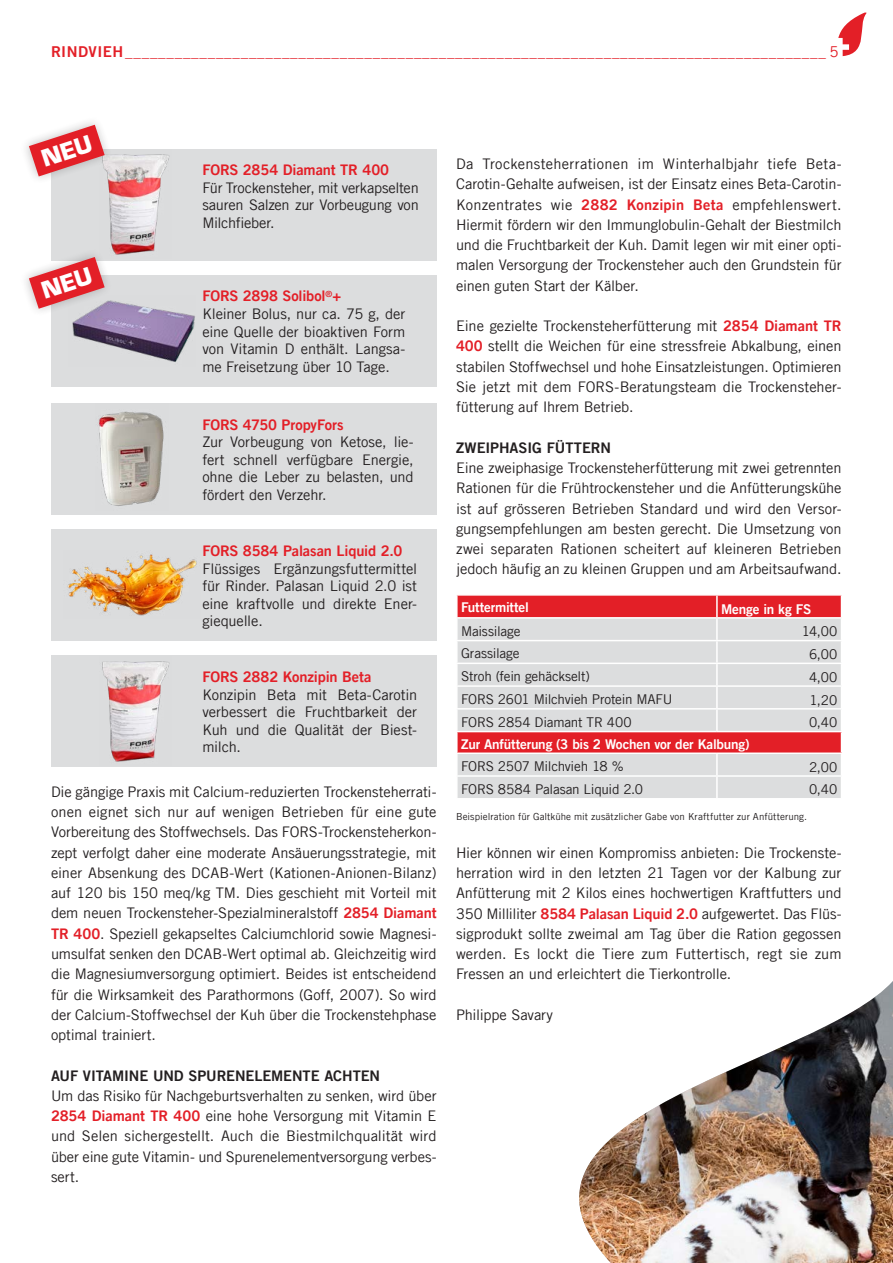
<style>
.page{position:relative;width:893px;height:1263px;background:#fff}
.page>*{position:absolute;margin:0;border:0;box-sizing:border-box;transform-origin:0 0}
.t1{font:15px "Trade Gothic LT Com";color:#e31f27}
.t2{font:14.7px/20.2px "Trade Gothic LT Com";letter-spacing:-.01em;color:#231f20;text-align:justify}
.t3{font:14.7px "Trade Gothic LT Com Bd 2";letter-spacing:-.01em;color:#e31f27}
.t4{font:14.7px "Trade Gothic LT Com Bd 2";letter-spacing:-.005em;color:#231f20}
.t5{font:13.5px "Trade Gothic LT Com";letter-spacing:-.015em;color:#231f20}
.t6{font:13.5px "Trade Gothic LT Com Bd 2";letter-spacing:-.01em;color:#fff}
.t7{font:9.75px "Trade Gothic LT Com";letter-spacing:.005em;color:#231f20}
.s1{font-family:"Trade Gothic LT Com Bd 2"}
.s2{font-family:"Trade Gothic LT Com Bd 2";color:#e31f27}
</style>
<div class="page">
<div style="left:51px;top:149px;width:386px;height:111px;background:#dcddde"></div>
<div style="left:51px;top:403px;width:386px;height:111px;background:#dcddde"></div>
<div style="left:51px;top:530px;width:386px;height:111px;background:#dcddde"></div>
<div style="left:51px;top:275px;width:386px;height:112px;background:#dcddde"></div>
<div style="left:51px;top:655px;width:386px;height:112px;background:#dcddde"></div>
<svg style="left:838px;top:12px;width:29px;height:44px"></svg>
<img style="left:579px;top:981px;width:314px;height:282px">
<svg style="left:457px;top:595px;width:385px;height:203px;background:#dfb8bb"></svg>
<img style="left:98px;top:411px;width:66px;height:95px">
<img style="left:72px;top:302px;width:123px;height:60px">
<img style="left:102px;top:661px;width:68px;height:101px">
<img style="left:108px;top:154px;width:62px;height:101px">
<img style="left:67px;top:554px;width:130px;height:62px">
<svg style="left:112px;top:201px;width:17px;height:4px"></svg>
<svg style="left:26px;top:122px;width:91px;height:67px"></svg>
<svg style="left:26px;top:244px;width:91px;height:77px"></svg>
<p class="t1" style="left:51px;top:43px;width:789px"><span class="s1">RINDVIEH</span>_____________________________________________________________________________________ 5</p>
<p class="t3" style="left:202px;top:161px;width:188px">FORS 2854 Diamant TR 400</p>
<p class="t2" style="left:202px;top:179px;width:218px;line-height:17.5px">Für Trockensteher, mit verkapselten sauren Salzen zur Vorbeugung von Milchfieber.</p>
<p class="t3" style="left:202px;top:287px;width:140px">FORS 2898 Solibol<sup>®</sup>+</p>
<p class="t2" style="left:202px;top:305px;width:204px;line-height:17.5px">Kleiner Bolus, nur ca. 75 g, der eine Quelle der bioaktiven Form von Vitamin D enthält. Langsa&shy;me Freisetzung über 10 Tage.</p>
<p class="t3" style="left:202px;top:415px;width:143px">FORS 4750 PropyFors</p>
<p class="t2" style="left:202px;top:433px;width:213px;line-height:17.5px">Zur Vorbeugung von Ketose, lie&shy;fert schnell verfügbare Energie, ohne die Leber zu belasten, und fördert den Verzehr.</p>
<p class="t3" style="left:202px;top:542px;width:202px">FORS 8584 Palasan Liquid 2.0</p>
<p class="t2" style="left:202px;top:559px;width:216px;line-height:17.5px">Flüssiges Ergänzungsfuttermittel für Rinder. Palasan Liquid 2.0 ist eine kraftvolle und direkte Ener&shy;giequelle.</p>
<p class="t3" style="left:202px;top:668px;width:171px">FORS 2882 Konzipin Beta</p>
<p class="t2" style="left:202px;top:685px;width:216px;line-height:17.5px">Konzipin Beta mit Beta-Carotin verbessert die Fruchtbarkeit der Kuh und die Qualität der Biest&shy;milch.</p>
<p class="t2" style="left:51px;top:781px;width:387px">Die gängige Praxis mit Calcium-reduzierten Trockensteherrati&shy;onen eignet sich nur auf wenigen Betrieben für eine gute Vorbereitung des Stoffwechsels. Das FORS-Trockensteherkon&shy;zept verfolgt daher eine moderate Ansäuerungsstrategie, mit einer Absenkung des DCAB-Wert (Kationen-Anionen-Bilanz) auf 120 bis 150 meq/kg TM. Dies geschieht mit Vorteil mit dem neuen Trockensteher-Spezialmineralstoff <span class="s2">2854 Diamant TR 400</span>. Speziell gekapseltes Calciumchlorid sowie Magnesi&shy;umsulfat senken den DCAB-Wert optimal ab. Gleichzeitig wird die Magnesiumversorgung optimiert. Beides ist entscheidend für die Wirksamkeit des Parathormons (Goff, 2007). So wird der Calcium-Stoffwechsel der Kuh über die Trockenstehphase optimal trainiert.</p>
<p class="t4" style="left:51px;top:1066px;width:331px">AUF VITAMINE UND SPURENELEMENTE ACHTEN</p>
<p class="t2" style="left:51px;top:1085px;width:387px">Um das Risiko für Nachgeburtsverhalten zu senken, wird über <span class="s2">2854 Diamant TR 400</span> eine hohe Versorgung mit Vitamin E und Selen sichergestellt. Auch die Biestmilchqualität wird über eine gute Vitamin- und Spurenelementversorgung verbes&shy;sert.</p>
<p class="t2" style="left:456px;top:154px;width:387px">Da Trockensteherrationen im Winterhalbjahr tiefe Beta-Carotin-Gehalte aufweisen, ist der Einsatz eines Beta-Carotin-Konzentrates wie <span class="s2">2882 Konzipin Beta</span> empfehlenswert.<br>Hiermit fördern wir den Immunglobulin-Gehalt der Biestmilch und die Fruchtbarkeit der Kuh. Damit legen wir mit einer opti&shy;malen Versorgung der Trockensteher auch den Grundstein für einen guten Start der Kälber.</p>
<p class="t2" style="left:456px;top:316px;width:387px">Eine gezielte Trockensteherfütterung mit <span class="s2">2854 Diamant TR 400</span> stellt die Weichen für eine stressfreie Abkalbung, einen stabilen Stoffwechsel und hohe Einsatzleistungen. Optimieren Sie jetzt mit dem FORS-Beratungsteam die Trockensteher&shy;fütterung auf Ihrem Betrieb.</p>
<p class="t4" style="left:456px;top:438px;width:156px">ZWEIPHASIG FÜTTERN</p>
<p class="t2" style="left:456px;top:457px;width:387px">Eine zweiphasige Trockensteherfütterung mit zwei getrennten Rationen für die Frühtrockensteher und die Anfütterungskühe ist auf grösseren Betrieben Standard und wird den Versor&shy;gungsempfehlungen am besten gerecht. Die Umsetzung von zwei separaten Rationen scheitert auf kleineren Betrieben jedoch häufig an zu kleinen Gruppen und am Arbeitsaufwand.</p>
<p class="t6" style="left:461px;top:599px;width:69px">Futtermittel</p>
<p class="t6" style="left:721px;top:600px;width:92px">Menge in kg FS</p>
<p class="t5" style="left:461px;top:623px;width:61px">Maissilage</p>
<p class="t5" style="left:802px;top:623px;width:37px">14,00</p>
<p class="t5" style="left:461px;top:645px;width:60px">Grassilage</p>
<p class="t5" style="left:809px;top:646px;width:30px">6,00</p>
<p class="t5" style="left:461px;top:668px;width:130px">Stroh (fein gehäckselt)</p>
<p class="t5" style="left:809px;top:669px;width:30px">4,00</p>
<p class="t5" style="left:461px;top:691px;width:213px">FORS 2601 Milchvieh Protein MAFU</p>
<p class="t5" style="left:809px;top:692px;width:29px">1,20</p>
<p class="t5" style="left:461px;top:714px;width:172px">FORS 2854 Diamant TR 400</p>
<p class="t5" style="left:809px;top:714px;width:30px">0,40</p>
<p class="t6" style="left:461px;top:736px;width:290px">Zur Anfütterung (3 bis 2 Wochen vor der Kalbung)</p>
<p class="t5" style="left:461px;top:758px;width:164px">FORS 2507 Milchvieh 18 %</p>
<p class="t5" style="left:809px;top:759px;width:30px">2,00</p>
<p class="t5" style="left:461px;top:781px;width:184px">FORS 8584 Palasan Liquid 2.0</p>
<p class="t5" style="left:809px;top:781px;width:30px">0,40</p>
<p class="t7" style="left:456px;top:810px;width:353px">Beispielration für Galtkühe mit zusätzlicher Gabe von Kraftfutter zur Anfütterung.</p>
<p class="t2" style="left:456px;top:842px;width:387px">Hier können wir einen Kompromiss anbieten: Die Trockenste&shy;herration wird in den letzten 21 Tagen vor der Kalbung zur Anfütterung mit 2 Kilos eines hochwertigen Kraftfutters und 350 Milliliter <span class="s2">8584 Palasan Liquid 2.0</span> aufgewertet. Das Flüs&shy;sigprodukt sollte zweimal am Tag über die Ration gegossen werden. Es lockt die Tiere zum Futtertisch, regt sie zum Fressen an und erleichtert die Tierkontrolle.</p>
<p class="t2" style="left:456px;top:1004px;width:99px">Philippe Savary</p>
</div>
